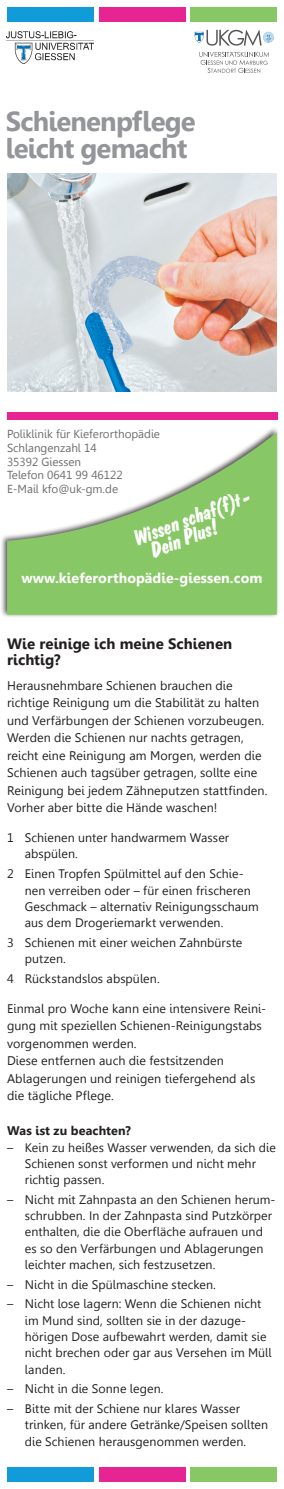
<style>
.page{position:relative;width:284px;height:1489px;background:#fff}
.page>*{position:absolute;margin:0;border:0;box-sizing:border-box;transform-origin:0 0}
.t1{font:700 27.38px/27.4px "Gisha";letter-spacing:-.03em;color:#939598}
.t2{font:italic 700 22px "Dom Casual SB";color:#fff}
.Aligner_TItel{font:700 15px/16.2px "Gisha";letter-spacing:.005em;color:#231f20}
.t3{font:700 14.25px "Gisha";letter-spacing:.005em;color:#fff}
.Aligner_Lauftext{font:12.5px/17.5px "Gisha";letter-spacing:.005em;color:#231f20}
.Aligner_Lauftext-2{font:700 12.5px "Gisha";letter-spacing:.01em;color:#231f20}
.Aligner_Lauftext_Kop{font:12.38px/16.2px "Gisha";letter-spacing:.005em;color:#231f20}
.t4{font:11.62px "Gisha";color:#6c6d70}
</style>
<div class="page">
<div style="left:7px;top:1467px;width:86px;height:14px;background:#119cd9"></div>
<div style="left:99px;top:1467px;width:86px;height:14px;background:#e62592"></div>
<div style="left:191px;top:1467px;width:85px;height:14px;background:#87c765"></div>
<div style="left:7px;top:413px;width:270px;height:7px;background:#e62592"></div>
<div style="left:7px;top:7px;width:86px;height:14px;background:#119cd9"></div>
<div style="left:99px;top:7px;width:86px;height:14px;background:#e62592"></div>
<div style="left:191px;top:7px;width:85px;height:14px;background:#87c765"></div>
<img style="left:7px;top:32px;width:86px;height:31px">
<svg style="left:194px;top:30px;width:79px;height:16px"></svg>
<svg style="left:199px;top:52px;width:70px;height:21px"></svg>
<div style="left:0;top:426px;width:280px;height:192px;background:#231f20;opacity:.75"></div>
<svg style="left:7px;top:432px;width:269px;height:182px;fill:#87c765"></svg>
<img style="left:7px;top:174px;width:269px;height:217px">
<p class="t1" style="left:6px;top:108px;width:191px">Schienenpflege leicht gemacht</p>
<p class="t4" style="left:7px;top:427px;width:154px">Poliklinik für Kieferorthopädie</p>
<p class="t4" style="left:7px;top:441px;width:91px">Schlangenzahl 14</p>
<p class="t4" style="left:7px;top:455px;width:76px">35392 Giessen</p>
<p class="t4" style="left:7px;top:468px;width:117px">Telefon 0641 99 46122</p>
<p class="t4" style="left:7px;top:482px;width:112px">E-Mail kfo@uk-gm.de</p>
<p class="t2" style="left:130px;top:527px;width:124px;rotate:-21deg">Wissen schaf(f)t-</p>
<p class="t2" style="left:147px;top:539px;width:71px;rotate:-21deg">Dein Plus!</p>
<p class="t3" style="left:21px;top:569px;width:242px">www.kieferorthopädie-giessen.com</p>
<p class="Aligner_TItel" style="left:7px;top:635px;width:226px">Wie reinige ich meine Schienen richtig?</p>
<p class="Aligner_Lauftext" style="left:7px;top:676px;width:261px">Herausnehmbare Schienen brauchen die richtige Reinigung um die Stabilität zu halten und Verfärbungen der Schienen vorzubeugen.<br>Werden die Schienen nur nachts getragen, reicht eine Reinigung am Morgen, werden die Schienen auch tagsüber getragen, sollte eine Reinigung bei jedem Zähneputzen stattfinden.<br>Vorher aber bitte die Hände waschen!</p>
<p class="Aligner_Lauftext_Kop" style="left:25px;top:829px;width:206px;text-indent:-18px">1 Schienen unter handwarmem Wasser abspülen.</p>
<p class="Aligner_Lauftext_Kop" style="left:25px;top:865px;width:235px;text-indent:-18px">2 Einen Tropfen Spülmittel auf den Schie&shy;nen verreiben oder – für einen frischeren Geschmack – alternativ Reinigungsschaum aus dem Drogeriemarkt verwenden.</p>
<p class="Aligner_Lauftext_Kop" style="left:25px;top:934px;width:219px;text-indent:-18px">3 Schienen mit einer weichen Zahnbürste putzen.</p>
<p class="Aligner_Lauftext_Kop" style="left:7px;top:970px;width:154px">4 Rückstandslos abspülen.</p>
<p class="Aligner_Lauftext" style="left:7px;top:999px;width:260px">Einmal pro Woche kann eine intensivere Reini&shy;gung mit speziellen Schienen-Reinigungstabs vorgenommen werden.<br>Diese entfernen auch die festsitzenden Ablagerungen und reinigen tiefergehend als die tägliche Pflege.</p>
<p class="Aligner_Lauftext-2" style="left:7px;top:1123px;width:125px">Was ist zu beachten?</p>
<p class="Aligner_Lauftext_Kop" style="left:25px;top:1139px;width:252px;text-indent:-18px">– Kein zu heißes Wasser verwenden, da sich die<br>Schienen sonst verformen und nicht mehr richtig passen.</p>
<p class="Aligner_Lauftext_Kop" style="left:25px;top:1191px;width:250px;text-indent:-18px">– Nicht mit Zahnpasta an den Schienen herum&shy;schrubben. In der Zahnpasta sind Putzkörper enthalten, die die Oberfläche aufrauen und es so den Verfärbungen und Ablagerungen leichter machen, sich festzusetzen.</p>
<p class="Aligner_Lauftext_Kop" style="left:7px;top:1276px;width:210px">– Nicht in die Spülmaschine stecken.</p>
<p class="Aligner_Lauftext_Kop" style="left:25px;top:1295px;width:248px;text-indent:-18px">– Nicht lose lagern: Wenn die Schienen nicht im Mund sind, sollten sie in der dazuge&shy;hörigen Dose aufbewahrt werden, damit sie nicht brechen oder gar aus Versehen im Müll landen.</p>
<p class="Aligner_Lauftext_Kop" style="left:7px;top:1380px;width:158px">– Nicht in die Sonne legen.</p>
<p class="Aligner_Lauftext_Kop" style="left:25px;top:1400px;width:244px;text-indent:-18px">– Bitte mit der Schiene nur klares Wasser trinken, für andere Getränke/Speisen sollten die Schienen herausgenommen werden.</p>
</div>
